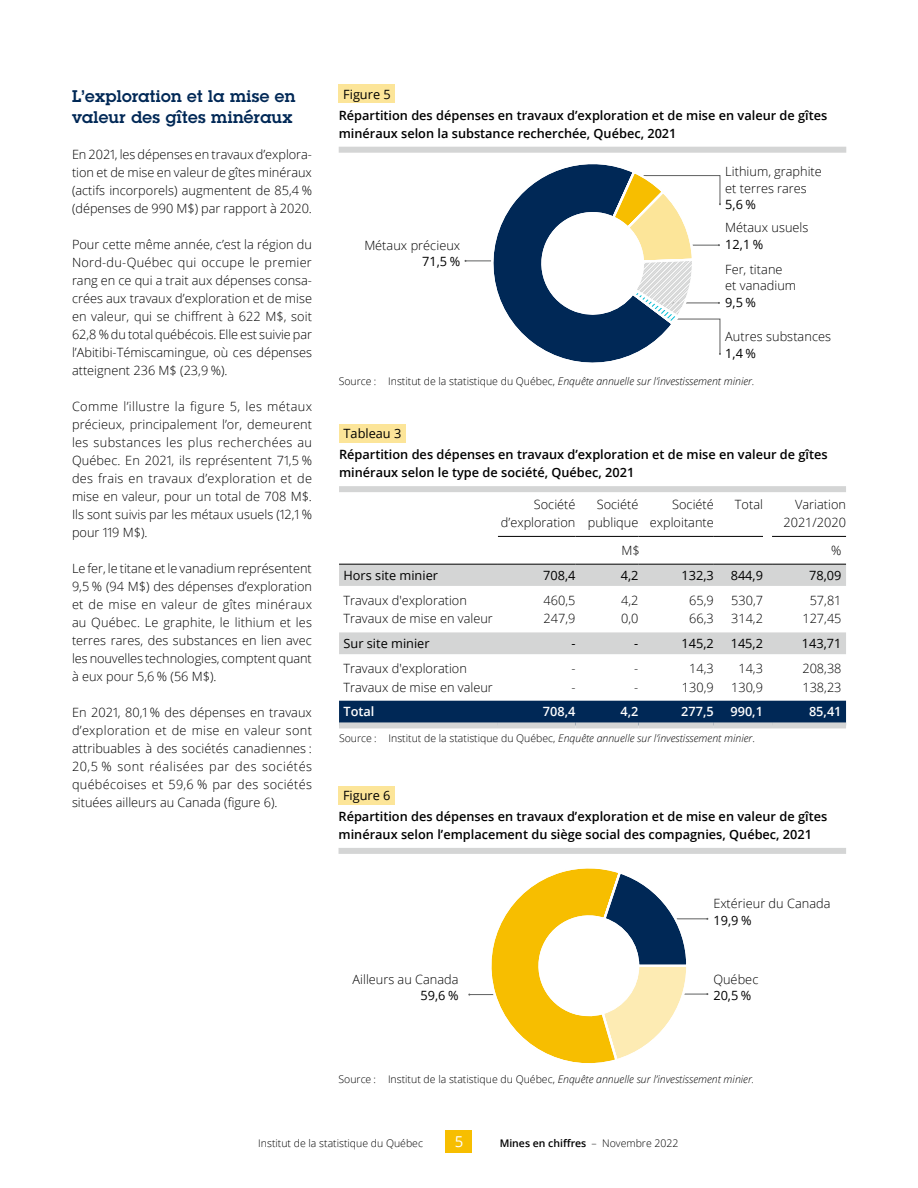
<style>
.page{position:relative;width:918px;height:1188px;background:#fff}
.page>*{position:absolute;margin:0;border:0;box-sizing:border-box;transform-origin:0 0}
.t1{font:600 16.5px/21px "Lubalin Graph Std";letter-spacing:.02em;color:#002856}
.t2{font:15px "Open Sans";color:#fff}
.t3{font:300 12.75px/18px "Open Sans";color:#000;text-align:justify}
.t4{font:600 12.75px/18px "Open Sans";color:#000}
.t5{font:12.75px "Open Sans";color:#000}
.t6{font:600 12.75px "Open Sans";color:#fff}
.t7{font:italic 300 10.5px "Open Sans";color:#000}
.t8{font:300 10.5px "Open Sans";color:#000}
.t9{font:600 10.5px "Open Sans";color:#000}
.s1{font-style:normal}
.s2{font-style:italic}
.s3{font-weight:300}
</style>
<div class="page">
<div style="left:446px;top:1130px;width:26px;height:23px;background:#f7be00"></div>
<div style="left:339px;top:84px;width:56px;height:19px;background:#fce599"></div>
<div style="left:339px;top:147px;width:507px;height:6px;background:#d4d5d5"></div>
<hr style="left:465px;top:261px;width:71px;height:1px;background:#5f6060">
<svg style="left:479px;top:164px;width:242px;height:199px"></svg>
<svg style="left:339px;top:565px;width:507px;height:89px"></svg>
<div style="left:339px;top:701px;width:507px;height:21px;background:#002856"></div>
<div style="left:339px;top:722px;width:159px;height:6px;background:#d4d5d5"></div>
<div style="left:498px;top:722px;width:77px;height:6px;background:#d4d5d5"></div>
<div style="left:575px;top:722px;width:63px;height:6px;background:#d4d5d5"></div>
<div style="left:638px;top:722px;width:76px;height:6px;background:#d4d5d5"></div>
<div style="left:714px;top:722px;width:49px;height:6px;background:#d4d5d5"></div>
<div style="left:763px;top:722px;width:9px;height:6px;background:#d4d5d5"></div>
<div style="left:772px;top:722px;width:74px;height:6px;background:#d4d5d5"></div>
<hr style="left:498px;top:536px;width:77px;height:1px;background:#000">
<hr style="left:575px;top:536px;width:63px;height:1px;background:#000">
<hr style="left:638px;top:536px;width:76px;height:1px;background:#000">
<hr style="left:714px;top:536px;width:49px;height:1px;background:#000">
<hr style="left:498px;top:564px;width:77px;height:1px;background:#000">
<hr style="left:575px;top:564px;width:63px;height:1px;background:#000">
<hr style="left:638px;top:564px;width:76px;height:1px;background:#000">
<hr style="left:714px;top:564px;width:49px;height:1px;background:#000">
<hr style="left:772px;top:564px;width:74px;height:1px;background:#000">
<hr style="left:339px;top:564px;width:159px;height:1px;background:#000">
<hr style="left:772px;top:536px;width:74px;height:1px;background:#000">
<div style="left:339px;top:424px;width:67px;height:19px;background:#fce599"></div>
<div style="left:339px;top:486px;width:507px;height:6px;background:#d4d5d5"></div>
<div style="left:339px;top:786px;width:56px;height:18px;background:#fce599"></div>
<div style="left:339px;top:848px;width:507px;height:6px;background:#d4d5d5"></div>
<hr style="left:666px;top:919px;width:41px;height:1px;background:#5f6060">
<hr style="left:469px;top:994px;width:43px;height:1px;background:#5f6060">
<hr style="left:666px;top:994px;width:41px;height:1px;background:#5f6060">
<svg style="left:476px;top:868px;width:214px;height:195px"></svg>
<p class="t1" style="left:72px;top:85px;width:225px">L’exploration et la mise en valeur des gîtes minéraux</p>
<p class="t3" style="left:72px;top:145px;width:242px">En 2021, les dépenses en travaux d’explora&shy;tion et de mise en valeur de gîtes minéraux (actifs incorporels) augmentent de 85,4 % (dépenses de 990 M$) par rapport à 2020.</p>
<p class="t3" style="left:72px;top:235px;width:242px">Pour cette même année, c’est la région du Nord-du-Québec qui occupe le premier rang en ce qui a trait aux dépenses consa&shy;crées aux travaux d’exploration et de mise en valeur, qui se chiffrent à 622 M$, soit 62,8 % du total québécois. Elle est suivie par l’Abitibi-Témiscamingue, où ces dépenses atteignent 236 M$ (23,9 %).</p>
<p class="t3" style="left:72px;top:397px;width:242px">Comme l’illustre la figure 5, les métaux précieux, principalement l’or, demeurent les substances les plus recherchées au Québec. En 2021, ils représentent 71,5 % des frais en travaux d’exploration et de mise en valeur, pour un total de 708 M$.<br>Ils sont suivis par les métaux usuels (12,1 % pour 119 M$).</p>
<p class="t3" style="left:72px;top:559px;width:242px">Le fer, le titane et le vanadium représentent 9,5 % (94 M$) des dépenses d’exploration et de mise en valeur de gîtes minéraux au Québec. Le graphite, le lithium et les terres rares, des substances en lien avec les nouvelles technologies, comptent quant à eux pour 5,6 % (56 M$).</p>
<p class="t3" style="left:72px;top:703px;width:242px">En 2021, 80,1 % des dépenses en travaux d’exploration et de mise en valeur sont attribuables à des sociétés canadiennes :<br>20,5 % sont réalisées par des sociétés québécoises et 59,6 % par des sociétés situées ailleurs au Canada (figure 6).</p>
<p class="t5" style="left:343px;top:85px;width:49px">Figure 5</p>
<p class="t4" style="left:339px;top:106px;width:490px">Répartition des dépenses en travaux d’exploration et de mise en valeur de gîtes minéraux selon la substance recherchée, Québec, 2021</p>
<p class="t3" style="left:364px;top:236px;width:97px">Métaux précieux</p>
<p class="t5" style="left:422px;top:253px;width:40px">71,5 %</p>
<p class="t3" style="left:725px;top:163px;width:98px;line-height:16.5px">Lithium, graphite et terres rares</p>
<p class="t5" style="left:725px;top:196px;width:32px">5,6 %</p>
<p class="t3" style="left:725px;top:218px;width:85px">Métaux usuels</p>
<p class="t5" style="left:725px;top:236px;width:40px">12,1 %</p>
<p class="t3" style="left:725px;top:260px;width:72px;line-height:16.5px">Fer, titane et vanadium</p>
<p class="t5" style="left:725px;top:293px;width:32px">9,5 %</p>
<p class="t3" style="left:725px;top:327px;width:107px">Autres substances</p>
<p class="t5" style="left:725px;top:344px;width:32px">1,4 %</p>
<p class="t7" style="left:339px;top:374px;width:417px"><span class="s1">Source : Institut de la statistique du Québec,</span> Enquête annuelle sur l’investissement minier.</p>
<p class="t5" style="left:344px;top:425px;width:59px">Tableau 3</p>
<p class="t4" style="left:339px;top:445px;width:490px">Répartition des dépenses en travaux d’exploration et de mise en valeur de gîtes minéraux selon le type de société, Québec, 2021</p>
<p class="t3" style="left:501px;top:495px;width:76px;text-align:right">Société d’exploration</p>
<p class="t3" style="left:588px;top:495px;width:52px;text-align:right">Société publique</p>
<p class="t3" style="left:650px;top:495px;width:65px;text-align:right">Société exploitante</p>
<p class="t3" style="left:735px;top:495px;width:30px">Total</p>
<p class="t3" style="left:783px;top:495px;width:64px;text-align:right">Variation<br>2021/2020</p>
<p class="t3" style="left:621px;top:541px;width:20px">M$</p>
<p class="t3" style="left:831px;top:541px;width:12px">%</p>
<p class="t5" style="left:344px;top:567px;width:96px">Hors site minier</p>
<p class="t5" style="left:543px;top:567px;width:34px">708,4</p>
<p class="t5" style="left:621px;top:567px;width:19px">4,2</p>
<p class="t5" style="left:682px;top:567px;width:34px">132,3</p>
<p class="t5" style="left:731px;top:567px;width:34px">844,9</p>
<p class="t5" style="left:809px;top:567px;width:34px">78,09</p>
<p class="t3" style="left:344px;top:591px;width:125px">Travaux d'exploration</p>
<p class="t3" style="left:544px;top:591px;width:33px">460,5</p>
<p class="t3" style="left:621px;top:591px;width:19px">4,2</p>
<p class="t3" style="left:689px;top:591px;width:26px">65,9</p>
<p class="t3" style="left:731px;top:591px;width:33px">530,7</p>
<p class="t3" style="left:810px;top:591px;width:33px">57,81</p>
<p class="t3" style="left:344px;top:609px;width:151px">Travaux de mise en valeur</p>
<p class="t3" style="left:544px;top:609px;width:33px">247,9</p>
<p class="t3" style="left:621px;top:609px;width:19px">0,0</p>
<p class="t3" style="left:689px;top:609px;width:26px">66,3</p>
<p class="t3" style="left:731px;top:609px;width:33px">314,2</p>
<p class="t3" style="left:802px;top:609px;width:41px">127,45</p>
<p class="t5" style="left:344px;top:635px;width:88px">Sur site minier</p>
<p class="t5" style="left:571px;top:635px;width:6px">-</p>
<p class="t5" style="left:634px;top:635px;width:6px">-</p>
<p class="t5" style="left:682px;top:635px;width:34px">145,2</p>
<p class="t5" style="left:731px;top:635px;width:34px">145,2</p>
<p class="t5" style="left:802px;top:635px;width:41px">143,71</p>
<p class="t3" style="left:344px;top:659px;width:125px">Travaux d'exploration</p>
<p class="t3" style="left:571px;top:659px;width:6px">-</p>
<p class="t3" style="left:634px;top:659px;width:6px">-</p>
<p class="t3" style="left:689px;top:659px;width:26px">14,3</p>
<p class="t3" style="left:738px;top:659px;width:26px">14,3</p>
<p class="t3" style="left:802px;top:659px;width:41px">208,38</p>
<p class="t3" style="left:344px;top:678px;width:151px">Travaux de mise en valeur</p>
<p class="t3" style="left:571px;top:678px;width:6px">-</p>
<p class="t3" style="left:634px;top:678px;width:6px">-</p>
<p class="t3" style="left:682px;top:678px;width:33px">130,9</p>
<p class="t3" style="left:731px;top:678px;width:33px">130,9</p>
<p class="t3" style="left:802px;top:678px;width:41px">138,23</p>
<p class="t6" style="left:344px;top:703px;width:32px">Total</p>
<p class="t6" style="left:543px;top:703px;width:34px">708,4</p>
<p class="t6" style="left:620px;top:703px;width:19px">4,2</p>
<p class="t6" style="left:681px;top:703px;width:34px">277,5</p>
<p class="t6" style="left:730px;top:703px;width:34px">990,1</p>
<p class="t6" style="left:809px;top:703px;width:34px">85,41</p>
<p class="t8" style="left:339px;top:731px;width:417px">Source : Institut de la statistique du Québec, <span class="s2">Enquête annuelle sur l’investissement minier</span>.</p>
<p class="t5" style="left:343px;top:787px;width:49px">Figure 6</p>
<p class="t4" style="left:339px;top:807px;width:490px">Répartition des dépenses en travaux d’exploration et de mise en valeur de gîtes minéraux selon l’emplacement du siège social des compagnies, Québec, 2021</p>
<p class="t3" style="left:353px;top:970px;width:107px">Ailleurs au Canada</p>
<p class="t5" style="left:420px;top:987px;width:40px">59,6 %</p>
<p class="t3" style="left:713px;top:894px;width:119px">Extérieur du Canada</p>
<p class="t5" style="left:713px;top:911px;width:40px">19,9 %</p>
<p class="t3" style="left:713px;top:970px;width:47px">Québec</p>
<p class="t5" style="left:713px;top:987px;width:40px">20,5 %</p>
<p class="t7" style="left:339px;top:1072px;width:417px"><span class="s1">Source : Institut de la statistique du Québec,</span> Enquête annuelle sur l’investissement minier.</p>
<p class="t8" style="left:258px;top:1136px;width:166px">Institut de la statistique du Québec</p>
<p class="t2" style="left:455px;top:1131px;width:10px">5</p>
<p class="t9" style="left:500px;top:1136px;width:180px">Mines en chiffres <span class="s3">– Novembre 2022</span></p>
</div>
